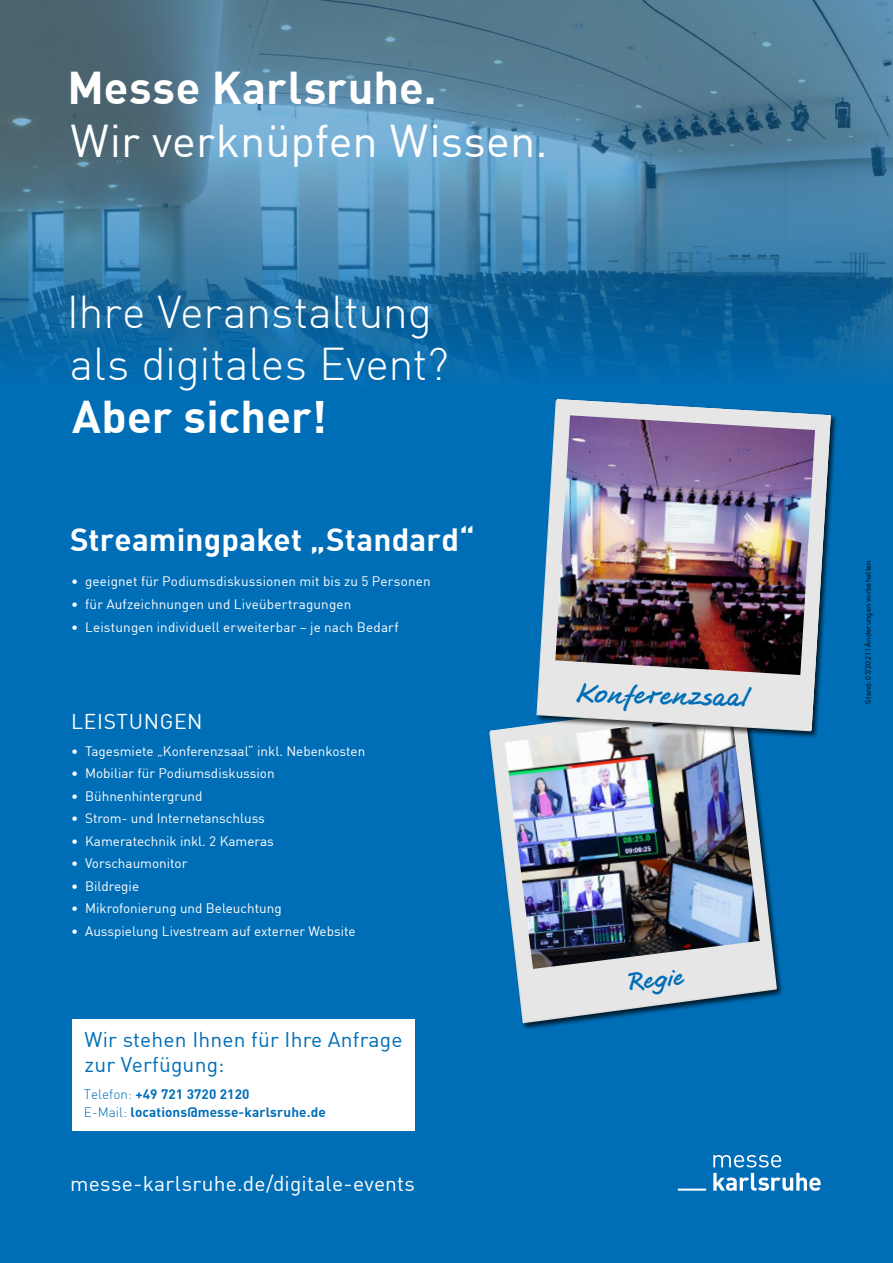
<style>
.page{position:relative;width:893px;height:1263px;background:#006eb7}
.page>*{position:absolute;margin:0;border:0;box-sizing:border-box;transform-origin:0 0}
.t1{font:300 45px "DIN";letter-spacing:-.01em;color:#fff}
.t2{font:700 45px "DIN";letter-spacing:.005em;color:#fff}
.t3{font:45px "DIN";color:#fff}
.Standard_Bilduntersc{font:700 31.5px "DIN";letter-spacing:.005em;color:#fff}
.t4{font:29.25px "HW Jesco 3";color:#006eb7}
.t5{font:25.8px "HW Jesco 3";color:#006eb7}
.t6{font:21px "DIN";letter-spacing:.015em;color:#fff}
.t7{font:21px "DIN";letter-spacing:.01em;color:#006eb7}
.Standard_Bilduntersc-2{font:13.5px "DIN";color:#fff}
.t8{font:700 13.5px "DIN";letter-spacing:.01em;color:#006eb7}
.Standard_Bilduntersc-3{font:7.5px "DIN";letter-spacing:.025em;color:#000}
.s1{font-weight:300}
.s2{font-size:6.3px}
</style>
<div class="page">
<img style="left:0;top:0;width:893px;height:374px">
<div style="left:72px;top:1019px;width:342px;height:111px;background:#fff"></div>
<svg style="left:713px;top:1155px;width:68px;height:12px"></svg>
<svg style="left:713px;top:1173px;width:108px;height:18px"></svg>
<hr style="left:678px;top:1188px;width:28px;height:2px;background:#fff">
<div style="left:488px;top:696px;width:296px;height:335px;background:#000;opacity:.75"></div>
<svg style="left:490px;top:698px;width:287px;height:324px"></svg>
<img style="left:505px;top:714px;width:255px;height:255px">
<div style="left:535px;top:398px;width:303px;height:340px;background:#000;opacity:.75"></div>
<svg style="left:538px;top:399px;width:293px;height:331px"></svg>
<img style="left:555px;top:415px;width:260px;height:260px">
<p class="t2" style="left:67px;top:59px;width:371px">Messe Karlsruhe.</p>
<p class="t3" style="left:70px;top:113px;width:479px">Wir verknüpfen Wissen.</p>
<p class="t1" style="left:67px;top:284px;width:367px">Ihre Veranstaltung</p>
<p class="t1" style="left:70px;top:336px;width:380px">als digitales Event?</p>
<p class="t2" style="left:72px;top:387px;width:256px">Aber sicher!</p>
<p class="Standard_Bilduntersc" style="left:70px;top:519px;width:406px">Streamingpaket „Standard“</p>
<p class="Standard_Bilduntersc-2" style="left:71px;top:573px;width:361px">• geeignet für Podiumsdiskussionen mit bis zu 5 Personen</p>
<p class="Standard_Bilduntersc-2" style="left:71px;top:596px;width:282px">• für Aufzeichnungen und Liveübertragungen</p>
<p class="Standard_Bilduntersc-2" style="left:71px;top:618px;width:329px">• Leistungen individuell erweiterbar – je nach Bedarf</p>
<p class="t6" style="left:71px;top:708px;width:133px">LEISTUNGEN</p>
<p class="Standard_Bilduntersc-2" style="left:71px;top:742px;width:296px">• Tagesmiete „Konferenzsaal“ inkl. Nebenkosten</p>
<p class="Standard_Bilduntersc-2" style="left:71px;top:765px;width:205px">• Mobiliar für Podiumsdiskussion</p>
<p class="Standard_Bilduntersc-2" style="left:71px;top:787px;width:133px">• Bühnenhintergrund</p>
<p class="Standard_Bilduntersc-2" style="left:71px;top:810px;width:195px">• Strom- und Internetanschluss</p>
<p class="Standard_Bilduntersc-2" style="left:71px;top:832px;width:204px">• Kameratechnik inkl. 2 Kameras</p>
<p class="Standard_Bilduntersc-2" style="left:71px;top:855px;width:118px">• Vorschaumonitor</p>
<p class="Standard_Bilduntersc-2" style="left:71px;top:877px;width:69px">• Bildregie</p>
<p class="Standard_Bilduntersc-2" style="left:71px;top:900px;width:212px">• Mikrofonierung und Beleuchtung</p>
<p class="Standard_Bilduntersc-2" style="left:71px;top:922px;width:286px">• Ausspielung Livestream auf externer Website</p>
<p class="t7" style="left:85px;top:1026px;width:319px">Wir stehen Ihnen für Ihre Anfrage</p>
<p class="t7" style="left:85px;top:1051px;width:141px">zur Verfügung:</p>
<p class="t8" style="left:84px;top:1085px;width:167px"><span class="s1">Telefon:</span> +49 721 3720 2120</p>
<p class="t8" style="left:84px;top:1103px;width:243px"><span class="s1">E-Mail:</span> locations@messe-karlsruhe.de</p>
<p class="t6" style="left:70px;top:1170px;width:346px">messe-karlsruhe.de/digitale-events</p>
<p class="t4" style="left:577px;top:678px;width:174px;rotate:1deg">Konferenzsaal</p>
<p class="t5" style="left:627px;top:968px;width:57px;rotate:-6deg">Regie</p>
<p class="Standard_Bilduntersc-3" style="left:863px;top:704px;width:145px;rotate:-90deg">Stand: 07/2021 <span class="s2">|</span> Änderungen vorbehalten</p>
</div>
